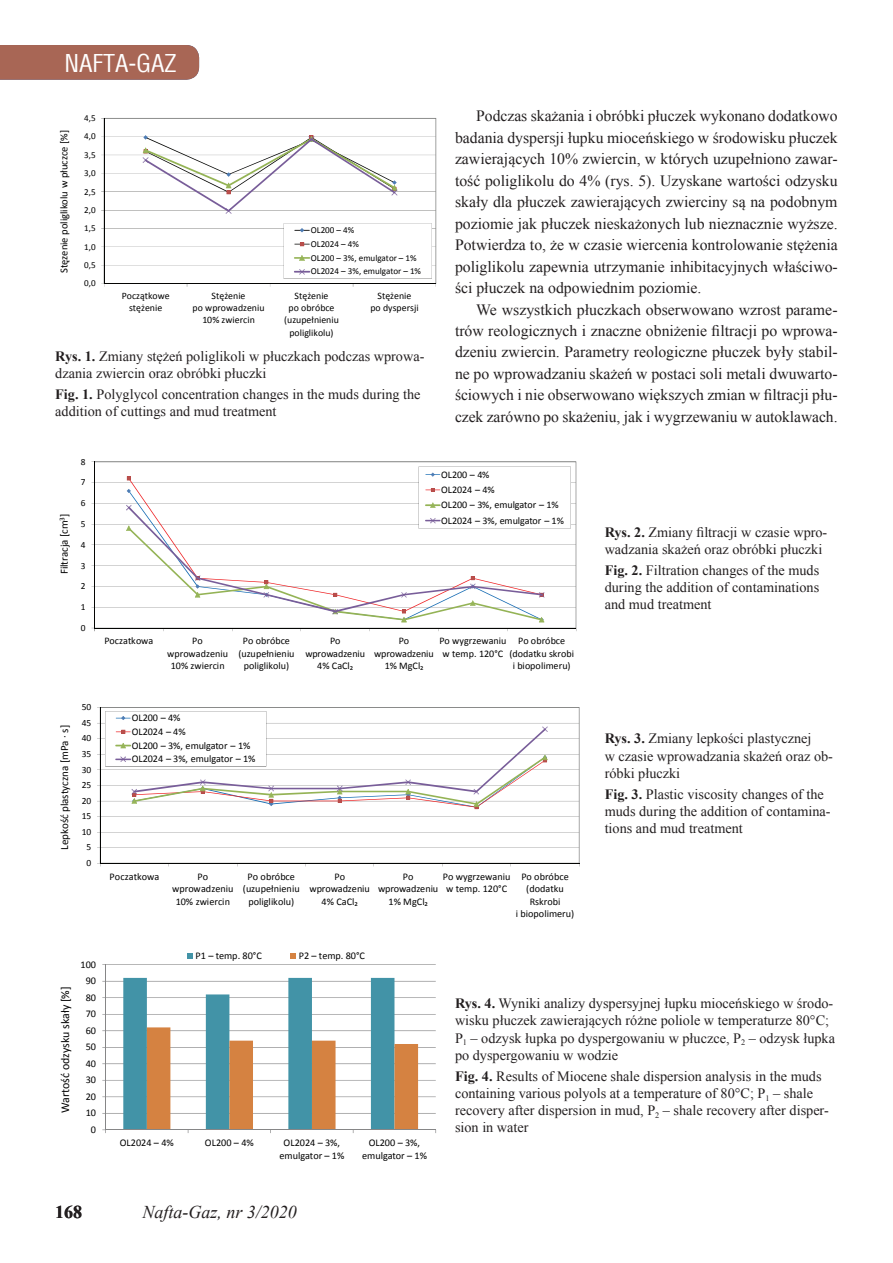
<style>
.page{position:relative;width:893px;height:1263px;background:#fff}
.page>*{position:absolute;margin:0;border:0;box-sizing:border-box;transform-origin:0 0}
.t1{font:24px "Switzerland Condensed";color:#fff}
.t2{font:italic 18px "Times New Roman";color:#231f20}
.t3{font:700 18px "Times New Roman";color:#231f20}
.t4{font:15.75px/21.5px "Times New Roman";color:#231f20;text-align:justify}
.t5{font:14.25px/17.1px "Times New Roman";color:#231f20}
.t6{font:12px "Calibri";letter-spacing:-.005em;color:#000}
.t7{font:11.1px "Calibri";letter-spacing:-.005em;color:#000}
.t8{font:10.95px "Calibri";letter-spacing:-.005em;color:#000}
.t9{font:10.5px "Calibri";letter-spacing:-.005em;color:#000}
.t10{font:10.2px/12.5px "Calibri";color:#000;text-align:center}
.t11{font:10.05px/12.3px "Calibri";color:#000;text-align:center}
.t12{font:9.9px/12px "Calibri";color:#000;text-align:center}
.t13{font:9.45px "Calibri";letter-spacing:-.01em;color:#000}
.t14{font:9.15px/13.8px "Calibri";letter-spacing:-.005em;color:#000}
.s1{font-weight:700}
</style>
<div class="page">
<div style="left:0;top:45px;width:199px;height:35px;background:#a86655"></div>
<svg style="left:105px;top:118px;width:331px;height:166px"></svg>
<hr style="left:104px;top:118px;width:1px;height:166px;background:#040503">
<hr style="left:104px;top:284px;width:332px;height:1px;background:#040503">
<svg style="left:143px;top:135px;width:254px;height:79px"></svg>
<svg style="left:284px;top:223px;width:153px;height:64px"></svg>
<hr style="left:106px;top:1113px;width:330px;height:1px;background:#868687">
<hr style="left:106px;top:1096px;width:330px;height:1px;background:#868687">
<hr style="left:106px;top:1080px;width:330px;height:1px;background:#868687">
<hr style="left:106px;top:1063px;width:330px;height:1px;background:#868687">
<hr style="left:106px;top:1047px;width:330px;height:1px;background:#868687">
<hr style="left:106px;top:1030px;width:330px;height:1px;background:#868687">
<hr style="left:106px;top:1014px;width:330px;height:1px;background:#868687">
<hr style="left:106px;top:997px;width:330px;height:1px;background:#868687">
<hr style="left:106px;top:981px;width:330px;height:1px;background:#868687">
<hr style="left:106px;top:964px;width:330px;height:1px;background:#868687">
<hr style="left:105px;top:965px;width:1px;height:165px;background:#868687">
<hr style="left:106px;top:1129px;width:330px;height:1px;background:#868687">
<svg style="left:123px;top:978px;width:295px;height:155px"></svg>
<svg style="left:187px;top:953px;width:6px;height:6px"></svg>
<svg style="left:291px;top:953px;width:5px;height:6px"></svg>
<svg style="left:94px;top:461px;width:482px;height:167px"></svg>
<hr style="left:94px;top:462px;width:1px;height:166px;background:#040503">
<hr style="left:94px;top:628px;width:482px;height:1px;background:#040503">
<svg style="left:126px;top:467px;width:445px;height:155px"></svg>
<svg style="left:101px;top:707px;width:478px;height:156px"></svg>
<hr style="left:100px;top:707px;width:1px;height:156px;background:#040503">
<hr style="left:100px;top:863px;width:479px;height:1px;background:#040503">
<svg style="left:97px;top:707px;width:451px;height:102px"></svg>
<h1 class="t1" style="left:64px;top:49px;width:114px">NAFTA-GAZ</h1>
<p class="t9" style="left:57px;top:273px;width:145px;rotate:-90deg">Stęzenie poliglikolu w płuczce [%]</p>
<p class="t14" style="left:84px;top:111px;width:13px">4,5</p>
<p class="t14" style="left:84px;top:129px;width:13px">4,0</p>
<p class="t14" style="left:84px;top:148px;width:13px">3,5</p>
<p class="t14" style="left:84px;top:166px;width:13px">3,0</p>
<p class="t14" style="left:84px;top:185px;width:13px">2,5</p>
<p class="t14" style="left:84px;top:203px;width:13px">2,0</p>
<p class="t14" style="left:84px;top:221px;width:13px">1,5</p>
<p class="t14" style="left:84px;top:240px;width:13px">1,0</p>
<p class="t14" style="left:84px;top:258px;width:13px">0,5</p>
<p class="t14" style="left:84px;top:276px;width:13px">0,0</p>
<p class="t14" style="left:311px;top:223px;width:112px">OL200 – 4%<br>OL2024 – 4%<br>OL200 – 3%, emulgator – 1%<br>OL2024 – 3%, emulgator – 1%</p>
<p class="t12" style="left:122px;top:290px;width:50px">Początkowe stężenie</p>
<p class="t12" style="left:193px;top:290px;width:73px">Stężenie<br>po wprowadzeniu<br>10% zwiercin</p>
<p class="t12" style="left:284px;top:290px;width:56px">Stężenie<br>po obróbce (uzupełnieniu poliglikolu)</p>
<p class="t12" style="left:370px;top:290px;width:50px">Stężenie<br>po dyspersji</p>
<p class="t5" style="left:55px;top:347px;width:371px"><span class="s1">Rys. 1.</span> Zmiany stężeń poliglikoli w płuczkach podczas wprowa&shy;dzania zwiercin oraz obróbki płuczki</p>
<p class="t5" style="left:55px;top:386px;width:367px"><span class="s1">Fig. 1.</span> Polyglycol concentration changes in the muds during the addition of cuttings and mud treatment</p>
<p class="t13" style="left:81px;top:455px;width:6px">8</p>
<p class="t13" style="left:81px;top:476px;width:6px">7</p>
<p class="t8" style="left:57px;top:574px;width:62px;rotate:-90deg">Filtracja [cm<sup>3</sup>]</p>
<p class="t13" style="left:81px;top:497px;width:6px">6</p>
<p class="t13" style="left:81px;top:518px;width:6px">5</p>
<p class="t13" style="left:81px;top:539px;width:6px">4</p>
<p class="t13" style="left:81px;top:559px;width:6px">3</p>
<p class="t13" style="left:81px;top:580px;width:6px">2</p>
<p class="t13" style="left:81px;top:601px;width:6px">1</p>
<p class="t13" style="left:81px;top:622px;width:6px">0</p>
<p class="t4" style="left:455px;top:105px;width:384px;text-indent:21px">Podczas skażania i obróbki płuczek wykonano dodatkowo badania dyspersji łupku mioceńskiego w środowisku płuczek zawierających 10% zwiercin, w których uzupełniono zawar&shy;tość poliglikolu do 4% (rys. 5). Uzyskane wartości odzysku skały dla płuczek zawierających zwierciny są na podobnym poziomie jak płuczek nieskażonych lub nieznacznie wyższe.<br>Potwierdza to, że w czasie wiercenia kontrolowanie stężenia poliglikolu zapewnia utrzymanie inhibitacyjnych właściwo&shy;ści płuczek na odpowiednim poziomie.</p>
<p class="t4" style="left:455px;top:298px;width:384px;text-indent:21px">We wszystkich płuczkach obserwowano wzrost parame&shy;trów reologicznych i znaczne obniżenie filtracji po wprowa&shy;dzeniu zwiercin. Parametry reologiczne płuczek były stabil&shy;ne po wprowadzaniu skażeń w postaci soli metali dwuwarto&shy;ściowych i nie obserwowano większych zmian w filtracji płu&shy;czek zarówno po skażeniu, jak i wygrzewaniu w autoklawach.</p>
<p class="t11" style="left:441px;top:467px;width:124px;line-height:15.3px;text-align:left">OL200 – 4%<br>OL2024 – 4%<br>OL200 – 3%, emulgator – 1%<br>OL2024 – 3%, emulgator – 1%</p>
<p class="t5" style="left:605px;top:523px;width:224px"><span class="s1">Rys. 2.</span> Zmiany filtracji w czasie wpro&shy;wadzania skażeń oraz obróbki płuczki</p>
<p class="t5" style="left:605px;top:561px;width:216px;text-align:justify"><span class="s1">Fig. 2.</span> Filtration changes of the muds during the addition of contaminations and mud treatment</p>
<p class="t13" style="left:82px;top:701px;width:11px">50</p>
<p class="t11" style="left:104px;top:635px;width:50px">Poczatkowa</p>
<p class="t11" style="left:167px;top:635px;width:62px">Po wprowadzeniu<br>10% zwiercin</p>
<p class="t11" style="left:238px;top:635px;width:58px">Po obróbce (uzupełnieniu poliglikolu)</p>
<p class="t11" style="left:305px;top:635px;width:61px">Po wprowadzeniu<br>4% CaCl₂</p>
<p class="t11" style="left:374px;top:635px;width:61px">Po wprowadzeniu<br>1% MgCl₂</p>
<p class="t11" style="left:439px;top:635px;width:69px">Po wygrzewaniu w temp. 120°C</p>
<p class="t11" style="left:509px;top:635px;width:66px">Po obróbce (dodatku skrobi i biopolimeru)</p>
<p class="t7" style="left:57px;top:849px;width:126px;rotate:-90deg">Lepkość plastyczna [mPa ∙ s]</p>
<p class="t10" style="left:132px;top:711px;width:125px;line-height:13.8px;text-align:left">OL200 – 4%<br>OL2024 – 4%<br>OL200 – 3%, emulgator – 1%<br>OL2024 – 3%, emulgator – 1%</p>
<p class="t13" style="left:82px;top:717px;width:11px">45</p>
<p class="t13" style="left:82px;top:732px;width:11px">40</p>
<p class="t13" style="left:82px;top:748px;width:11px">35</p>
<p class="t13" style="left:82px;top:763px;width:11px">30</p>
<p class="t13" style="left:82px;top:779px;width:11px">25</p>
<p class="t13" style="left:82px;top:795px;width:11px">20</p>
<p class="t13" style="left:82px;top:810px;width:11px">15</p>
<p class="t13" style="left:82px;top:826px;width:11px">10</p>
<p class="t13" style="left:87px;top:841px;width:6px">5</p>
<p class="t13" style="left:87px;top:857px;width:6px">0</p>
<p class="t10" style="left:81px;top:958px;width:17px">100</p>
<p class="t10" style="left:86px;top:974px;width:12px">90</p>
<p class="t10" style="left:110px;top:870px;width:51px">Poczatkowa</p>
<p class="t10" style="left:172px;top:870px;width:63px">Po wprowadzeniu<br>10% zwiercin</p>
<p class="t10" style="left:243px;top:870px;width:58px">Po obróbce (uzupełnieniu poliglikolu)</p>
<p class="t10" style="left:310px;top:870px;width:62px">Po wprowadzeniu<br>4% CaCl₂</p>
<p class="t10" style="left:378px;top:870px;width:62px">Po wprowadzeniu<br>1% MgCl₂</p>
<p class="t10" style="left:443px;top:870px;width:69px">Po wygrzewaniu w temp. 120°C</p>
<p class="t10" style="left:516px;top:870px;width:60px">Po obróbce (dodatku<br>Rskrobi<br>i biopolimeru)</p>
<p class="t10" style="left:195px;top:949px;width:68px">P1 – temp. 80°C</p>
<p class="t10" style="left:299px;top:949px;width:68px">P2 – temp. 80°C</p>
<p class="t5" style="left:605px;top:730px;width:230px"><span class="s1">Rys. 3.</span> Zmiany lepkości plastycznej<br>w czasie wprowadzania skażeń oraz ob&shy;róbki płuczki</p>
<p class="t5" style="left:605px;top:785px;width:227px"><span class="s1">Fig. 3.</span> Plastic viscosity changes of the muds during the addition of contamina&shy;tions and mud treatment</p>
<p class="t6" style="left:57px;top:1113px;width:128px;rotate:-90deg">Wartość odzysku skały [%]</p>
<p class="t10" style="left:86px;top:991px;width:12px">80</p>
<p class="t10" style="left:86px;top:1007px;width:12px">70</p>
<p class="t10" style="left:86px;top:1024px;width:12px">60</p>
<p class="t10" style="left:86px;top:1041px;width:12px">50</p>
<p class="t10" style="left:86px;top:1057px;width:12px">40</p>
<p class="t10" style="left:86px;top:1074px;width:12px">30</p>
<p class="t10" style="left:86px;top:1090px;width:12px">20</p>
<p class="t10" style="left:86px;top:1107px;width:12px">10</p>
<p class="t5" style="left:455px;top:995px;width:382px"><span class="s1">Rys. 4.</span> Wyniki analizy dyspersyjnej łupku mioceńskiego w środo&shy;wisku płuczek zawierających różne poliole w temperaturze 80°C; P<sub>1</sub> – odzysk łupka po dyspergowaniu w płuczce, P<sub>2</sub> – odzysk łupka po dyspergowaniu w wodzie</p>
<p class="t5" style="left:455px;top:1067px;width:375px"><span class="s1">Fig. 4.</span> Results of Miocene shale dispersion analysis in the muds containing various polyols at a temperature of 80°C; P<sub>1</sub> – shale recovery after dispersion in mud, P<sub>2</sub> – shale recovery after disper-</p>
<p class="t10" style="left:91px;top:1123px;width:7px">0</p>
<p class="t5" style="left:455px;top:1119px;width:75px">sion in water</p>
<p class="t10" style="left:120px;top:1136px;width:56px">OL2024 – 4%</p>
<p class="t10" style="left:205px;top:1136px;width:50px">OL200 – 4%</p>
<p class="t10" style="left:280px;top:1136px;width:66px">OL2024 – 3%, emulgator – 1%</p>
<p class="t10" style="left:362px;top:1136px;width:66px">OL200 – 3%, emulgator – 1%</p>
<p class="t3" style="left:55px;top:1199px;width:28px">168</p>
<p class="t2" style="left:142px;top:1200px;width:156px">Nafta-Gaz, nr 3/2020</p>
</div>
